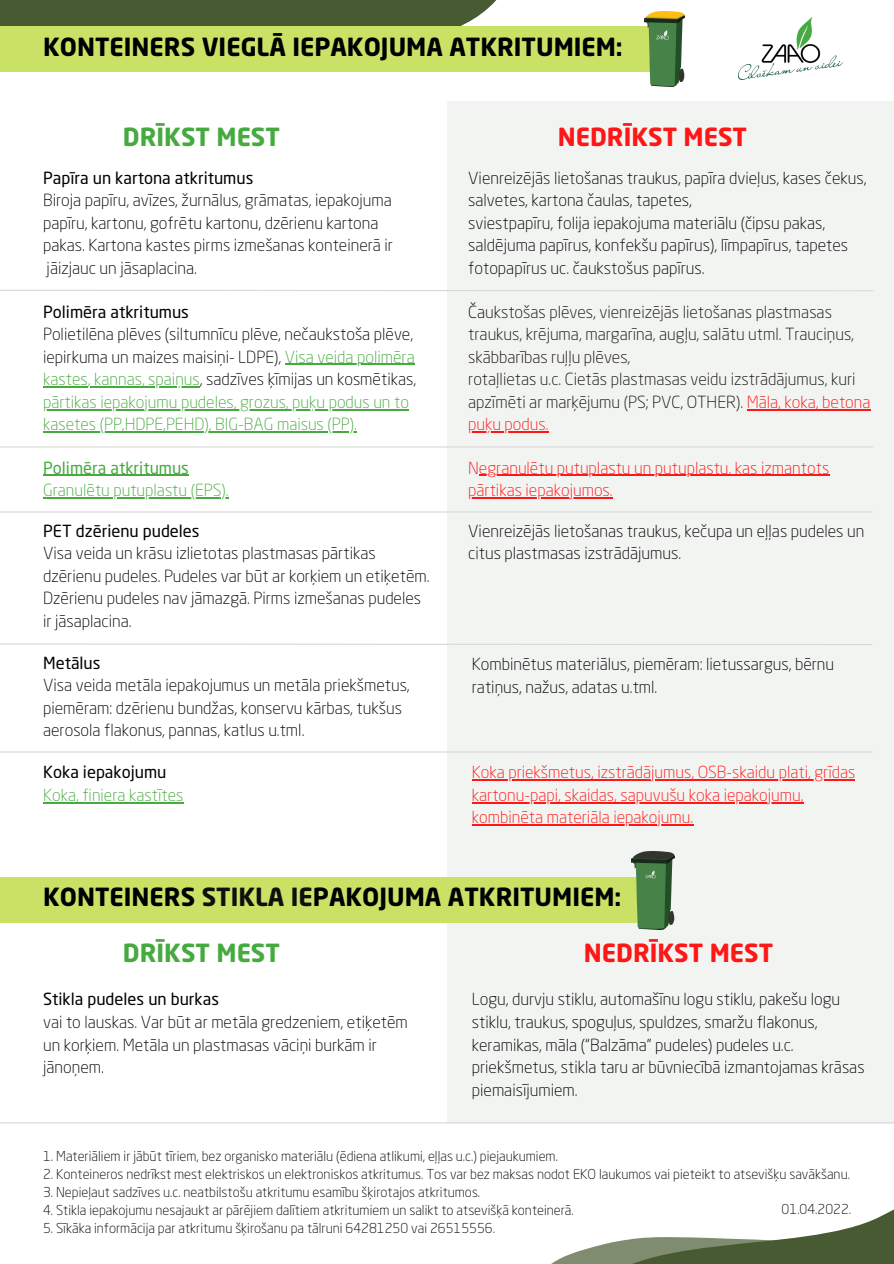
<style>
.page{position:relative;width:894px;height:1264px;background:#fff}
.page>*{position:absolute;margin:0;border:0;box-sizing:border-box;transform-origin:0 0}
.t1{font:700 24.75px "Neo Sans Pro";color:#000}
.t2{font:700 24.75px "Neo Sans Pro";color:#ff1616}
.t3{font:700 24.75px "Neo Sans Pro";color:#47aa41}
.t4{font:300 16.5px/22.5px "Neo Sans Pro";color:#000}
.t5{font:300 16.5px/22.5px "Neo Sans Pro";color:#47aa41}
.t6{font:300 16.5px/22.5px "Neo Sans Pro";color:#100f0d}
.t7{font:300 16.5px/22.5px "Neo Sans Pro";color:#ff1616}
.t8{font:16.5px "Neo Sans Pro";color:#000}
.t9{font:16.5px "Neo Sans Pro";color:#47aa41}
.t10{font:300 13.5px "Neo Sans Pro";color:#000}
.s1{color:#000}
.s2{color:#ff1616}
.s3{color:#100f0d}
</style>
<div class="page">
<div style="left:447px;top:101px;width:446px;height:1022px;background:#f2f4f2"></div>
<svg style="left:0;top:0;width:566px;height:27px"></svg>
<div style="left:0;top:27px;width:652px;height:45px;background:#c9e265"></div>
<img style="left:738px;top:18px;width:104px;height:62px">
<div style="left:0;top:877px;width:652px;height:45px;background:#c9e265"></div>
<svg style="left:545px;top:1123px;width:348px;height:140px"></svg>
<svg style="left:0;top:289px;width:873px;height:3px"></svg>
<hr style="left:0;top:446px;width:873px;height:1px;background:#d9d9d9">
<hr style="left:0;top:511px;width:872px;height:1px;background:#d9d9d9">
<svg style="left:0;top:643px;width:873px;height:2px"></svg>
<hr style="left:0;top:751px;width:872px;height:1px;background:#d9d9d9">
<hr style="left:0;top:1122px;width:893px;height:1px;background:#d9d9d9">
<img style="left:644px;top:11px;width:40px;height:76px">
<hr style="left:285px;top:364px;width:129px;height:1px;background:#47aa41">
<hr style="left:43px;top:386px;width:45px;height:1px;background:#47aa41">
<hr style="left:90px;top:386px;width:110px;height:1px;background:#47aa41">
<hr style="left:43px;top:409px;width:366px;height:1px;background:#47aa41">
<hr style="left:43px;top:431px;width:314px;height:1px;background:#47aa41">
<hr style="left:479px;top:475px;width:350px;height:1px;background:#ff1616">
<hr style="left:468px;top:497px;width:144px;height:1px;background:#ff1616">
<hr style="left:746px;top:409px;width:124px;height:1px;background:#ff1616">
<hr style="left:468px;top:431px;width:80px;height:1px;background:#ff1616">
<hr style="left:43px;top:475px;width:146px;height:1px;background:#47aa41">
<hr style="left:43px;top:497px;width:186px;height:1px;background:#47aa41">
<hr style="left:471px;top:779px;width:126px;height:1px;background:#ff1616">
<hr style="left:597px;top:779px;width:258px;height:1px;background:#ff1616">
<hr style="left:471px;top:802px;width:332px;height:1px;background:#ff1616">
<hr style="left:471px;top:824px;width:222px;height:1px;background:#ff1616">
<hr style="left:43px;top:802px;width:140px;height:1px;background:#47aa41">
<img style="left:631px;top:851px;width:43px;height:78px">
<p class="t1" style="left:43px;top:37px;width:581px">KONTEINERS VIEGLĀ IEPAKOJUMA ATKRITUMIEM:</p>
<p class="t3" style="left:123px;top:127px;width:158px">DRĪKST MEST</p>
<p class="t2" style="left:557px;top:127px;width:191px">NEDRĪKST MEST</p>
<p class="t8" style="left:43px;top:171px;width:212px">Papīra un kartona atkritumus</p>
<p class="t4" style="left:43px;top:191px;width:351px">Biroja papīru, avīzes, žurnālus, grāmatas, iepakojuma papīru, kartonu, gofrētu kartonu, dzērienu kartona pakas. Kartona kastes pirms izmešanas konteinerā ir jāizjauc un jāsaplacina.</p>
<p class="t8" style="left:43px;top:305px;width:147px">Polimēra atkritumus</p>
<p class="t5" style="left:43px;top:324px;width:374px"><span class="s1">Polietilēna plēves (siltumnīcu plēve, nečaukstoša plēve, iepirkuma un maizes maisiņi- LDPE),</span> Visa veida polimēra kastes, kannas, spaiņus<span class="s1">, sadzīves ķīmijas un kosmētikas, </span>pārtikas iepakojumu pudeles, grozus, puķu podus un to kasetes (PP,HDPE,PEHD), BIG-BAG maisus (PP).</p>
<p class="t9" style="left:43px;top:461px;width:147px">Polimēra atkritumus</p>
<p class="t5" style="left:43px;top:480px;width:187px">Granulētu putuplastu (EPS).</p>
<p class="t8" style="left:43px;top:524px;width:158px">PET dzērienu pudeles</p>
<p class="t4" style="left:43px;top:544px;width:388px">Visa veida un krāsu izlietotas plastmasas pārtikas dzērienu pudeles. Pudeles var būt ar korķiem un etiķetēm.<br>Dzērienu pudeles nav jāmazgā. Pirms izmešanas pudeles ir jāsaplacina.</p>
<p class="t8" style="left:43px;top:656px;width:59px">Metālus</p>
<p class="t4" style="left:43px;top:675px;width:368px">Visa veida metāla iepakojumus un metāla priekšmetus, piemēram: dzērienu bundžas, konservu kārbas, tukšus aerosola flakonus, pannas, katlus u.tml.</p>
<p class="t8" style="left:43px;top:765px;width:125px">Koka iepakojumu</p>
<p class="t5" style="left:43px;top:785px;width:142px">Koka, finiera kastītes</p>
<p class="t4" style="left:468px;top:168px;width:399px">Vienreizējās lietošanas traukus, papīra dvieļus, kases čekus, salvetes, kartona čaulas, tapetes,</p>
<p class="t4" style="left:468px;top:213px;width:381px">sviestpapīru, folija iepakojuma materiālu (čipsu pakas, saldējuma papīrus, konfekšu papīrus), līmpapīrus, tapetes fotopapīrus uc. čaukstošus papīrus.</p>
<p class="t6" style="left:468px;top:302px;width:387px"><span class="s1">Ča</span>ukstošas plēves, vienreizējās lietošanas plastmasas traukus, krējuma, margarīna, augļu, salātu utml. Trauciņus, skābbarības ruļļu plēves,</p>
<p class="t6" style="left:468px;top:369px;width:404px">rotaļlietas u.c. Cietās plastmasas veidu izstrādājumus, kuri apzīmēti ar marķējumu (PS; PVC, OTHER). <span class="s2">Māla, koka, betona puķu podus.</span></p>
<p class="t7" style="left:468px;top:458px;width:362px">Negranulētu putuplastu un putuplastu, kas izmantots pārtikas iepakojumos.</p>
<p class="t4" style="left:468px;top:521px;width:397px">Vienreizējās lietošanas traukus, kečupa un eļļas pudeles un citus plastmasas izstrādājumus.</p>
<p class="t4" style="left:471px;top:654px;width:363px">Kombinētus materiālus, piemēram: lietussargus, bērnu ratiņus, nažus, adatas u.tml.</p>
<p class="t7" style="left:471px;top:762px;width:385px">Koka priekšmetus, izstrādājumus, OSB-skaidu plati, grīdas kartonu-papi, skaidas, sapuvušu koka iepakojumu, kombinēta materiāla iepakojumu.</p>
<p class="t1" style="left:43px;top:887px;width:579px">KONTEINERS <span class="s3">STIKLA IE</span>PAKOJUMA ATKRITUMIEM:</p>
<p class="t3" style="left:123px;top:943px;width:158px">DRĪKST MEST</p>
<p class="t2" style="left:583px;top:943px;width:191px">NEDRĪKST MEST</p>
<p class="t8" style="left:43px;top:992px;width:177px">Stikla pudeles un burkas</p>
<p class="t4" style="left:43px;top:1012px;width:366px">vai to lauskas. Var būt ar metāla gredzeniem, etiķetēm un korķiem. Metāla un plastmasas vāciņi burkām ir</p>
<p class="t4" style="left:43px;top:1057px;width:62px">jānoņem.</p>
<p class="t4" style="left:471px;top:989px;width:394px">Logu, durvju stiklu, automašīnu logu stiklu, pakešu logu stiklu, traukus, spoguļus, spuldzes, smaržu flakonus, keramikas, māla (“Balzāma” pudeles) pudeles u.c. priekšmetus, stikla taru ar būvniecībā izmantojamas krāsas piemaisījumiem.</p>
<p class="t10" style="left:43px;top:1150px;width:516px">1. Materiāliem ir jābūt tīriem, bez organisko materiālu (ēdiena atlikumi, eļļas u.c.) piejaukumiem.</p>
<p class="t10" style="left:43px;top:1168px;width:808px">2. Konteineros nedrīkst mest elektriskos un elektroniskos atkritumus. Tos var bez maksas nodot EKO laukumos vai pieteikt to atsevišķu savākšanu.</p>
<p class="t10" style="left:43px;top:1186px;width:438px">3. Nepieļaut sadzīves u.c. neatbilstošu atkritumu esamību šķirotajos atkritumos.</p>
<p class="t10" style="left:43px;top:1204px;width:532px">4. Stikla iepakojumu nesajaukt ar pārējiem dalītiem atkritumiem un salikt to atsevišķā konteinerā.</p>
<p class="t10" style="left:43px;top:1222px;width:453px">5. Sīkāka informācija par atkritumu šķirošanu pa tālruni 64281250 vai 26515556.</p>
<p class="t10" style="left:781px;top:1203px;width:71px">01.04.2022.</p>
</div>
